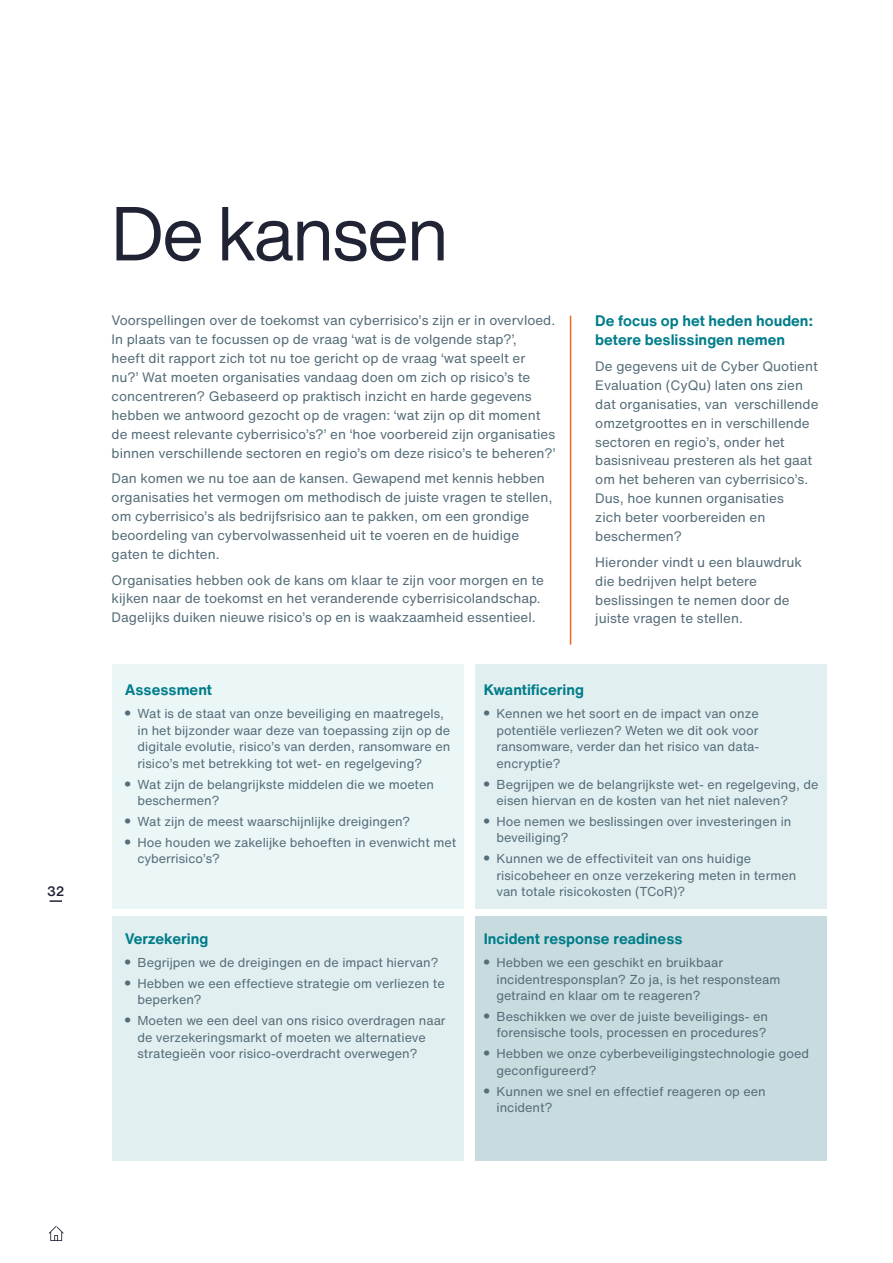
<style>
.page{position:relative;width:893px;height:1263px;background:#fff}
.page>*{position:absolute;margin:0;border:0;box-sizing:border-box;transform-origin:0 0}
.t1{font:75px "Helvetica Now Display";letter-spacing:-.01em;color:#202334}
.t2{font:700 15px/18.9px "Helvetica Now Text";color:#007d8a}
.t3{font:13.5px/18.9px "Helvetica Now Text";color:#556d79}
.t4{font:500 13.5px "Helvetica Now Text";color:#202334}
.t5{font:12.75px/16.5px "Helvetica Now Text";color:#556d79}
</style>
<div class="page">
<svg style="left:50px;top:900px;width:12px;height:2px"></svg>
<svg style="left:49px;top:1226px;width:15px;height:15px"></svg>
<div style="left:112px;top:664px;width:352px;height:245px;background:#ebf6f7"></div>
<div style="left:112px;top:916px;width:352px;height:245px;background:#e2eff0"></div>
<div style="left:475px;top:664px;width:352px;height:245px;background:#e2eff0"></div>
<div style="left:475px;top:916px;width:352px;height:245px;background:#c8dcdf"></div>
<hr style="left:570px;top:316px;width:1px;height:329px;background:#f26722">
<p class="t4" style="left:47px;top:882px;width:19px">32</p>
<h1 class="t1" style="left:112px;top:183px;width:338px">De kansen</h1>
<p class="t3" style="left:112px;top:311px;width:445px">Voorspellingen over de toekomst van cyberrisico’s zijn er in overvloed.<br>In plaats van te focussen op de vraag ‘wat is de volgende stap?’,<br>heeft dit rapport zich tot nu toe gericht op de vraag ‘wat speelt er nu?’ Wat moeten organisaties vandaag doen om zich op risico’s te concentreren? Gebaseerd op praktisch inzicht en harde gegevens hebben we antwoord gezocht op de vragen: ‘wat zijn op dit moment de meest relevante cyberrisico’s?’ en ‘hoe voorbereid zijn organisaties binnen verschillende sectoren en regio’s om deze risico’s te beheren?’</p>
<p class="t3" style="left:112px;top:469px;width:442px">Dan komen we nu toe aan de kansen. Gewapend met kennis hebben organisaties het vermogen om methodisch de juiste vragen te stellen, om cyberrisico’s als bedrijfsrisico aan te pakken, om een grondige beoordeling van cybervolwassenheid uit te voeren en de huidige gaten te dichten.</p>
<p class="t3" style="left:112px;top:570px;width:434px">Organisaties hebben ook de kans om klaar te zijn voor morgen en te kijken naar de toekomst en het veranderende cyberrisicolandschap.<br>Dagelijks duiken nieuwe risico’s op en is waakzaamheid essentieel.</p>
<p class="t2" style="left:595px;top:312px;width:219px">De focus op het heden houden: betere beslissingen nemen</p>
<p class="t3" style="left:595px;top:357px;width:225px">De gegevens uit de Cyber Quotient<br>Evaluation (CyQu) laten ons zien dat organisaties, van verschillende omzetgroottes en in verschillende sectoren en regio’s, onder het basisniveau presteren als het gaat om het beheren van cyberrisico’s.<br>Dus, hoe kunnen organisaties<br>zich beter voorbereiden en beschermen?</p>
<p class="t3" style="left:595px;top:553px;width:208px">Hieronder vindt u een blauwdruk die bedrijven helpt betere beslissingen te nemen door de juiste vragen te stellen.</p>
<p class="t2" style="left:125px;top:680px;width:89px">Assessment</p>
<p class="t5" style="left:137px;top:705px;width:314px;text-indent:-13px"><sup>●</sup> Wat is de staat van onze beveiliging en maatregels, in het bijzonder waar deze van toepassing zijn op de digitale evolutie, risico’s van derden, ransomware en risico’s met betrekking tot wet- en regelgeving?</p>
<p class="t5" style="left:137px;top:776px;width:298px;text-indent:-13px"><sup>●</sup> Wat zijn de belangrijkste middelen die we moeten beschermen?</p>
<p class="t5" style="left:125px;top:813px;width:287px"><sup>●</sup> Wat zijn de meest waarschijnlijke dreigingen?</p>
<p class="t5" style="left:137px;top:834px;width:320px;text-indent:-13px"><sup>●</sup> Hoe houden we zakelijke behoeften in evenwicht met cyberrisico’s?</p>
<p class="t2" style="left:125px;top:929px;width:85px">Verzekering</p>
<p class="t5" style="left:125px;top:954px;width:315px"><sup>●</sup> Begrijpen we de dreigingen en de impact hiervan?</p>
<p class="t5" style="left:137px;top:975px;width:309px;text-indent:-13px"><sup>●</sup> Hebben we een effectieve strategie om verliezen te beperken?</p>
<p class="t5" style="left:137px;top:1012px;width:310px;text-indent:-13px"><sup>●</sup> Moeten we een deel van ons risico overdragen naar de verzekeringsmarkt of moeten we alternatieve strategieën voor risico-overdracht overwegen?</p>
<p class="t2" style="left:484px;top:680px;width:102px">Kwantificering</p>
<p class="t5" style="left:496px;top:705px;width:264px;text-align:justify;text-indent:-13px"><sup>●</sup> Kennen we het soort en de impact van onze potentiële verliezen? Weten we dit ook voor ransomware, verder dan het risico van data&shy;encryptie?</p>
<p class="t5" style="left:496px;top:776px;width:324px;text-indent:-13px"><sup>●</sup> Begrijpen we de belangrijkste wet- en regelgeving, de eisen hiervan en de kosten van het niet naleven?</p>
<p class="t5" style="left:496px;top:813px;width:297px;text-indent:-13px"><sup>●</sup> Hoe nemen we beslissingen over investeringen in beveiliging?</p>
<p class="t5" style="left:496px;top:850px;width:301px;text-indent:-13px"><sup>●</sup> Kunnen we de effectiviteit van ons huidige risicobeheer en onze verzekering meten in termen van totale risicokosten (TCoR)?</p>
<p class="t2" style="left:484px;top:929px;width:200px">Incident response readiness</p>
<p class="t5" style="left:496px;top:954px;width:285px;text-indent:-13px"><sup>●</sup> Hebben we een geschikt en bruikbaar incidentresponsplan? Zo ja, is het responsteam getraind en klaar om te reageren?</p>
<p class="t5" style="left:484px;top:1008px;width:286px;text-align:right"><sup>●</sup> Beschikken we over de juiste beveiligings- en forensische tools, processen en procedures?</p>
<p class="t5" style="left:496px;top:1045px;width:314px;text-indent:-13px"><sup>●</sup> Hebben we onze cyberbeveiligingstechnologie goed geconfigureerd?</p>
<p class="t5" style="left:496px;top:1083px;width:271px;text-indent:-13px"><sup>●</sup> Kunnen we snel en effectief reageren op een incident?</p>
</div>
